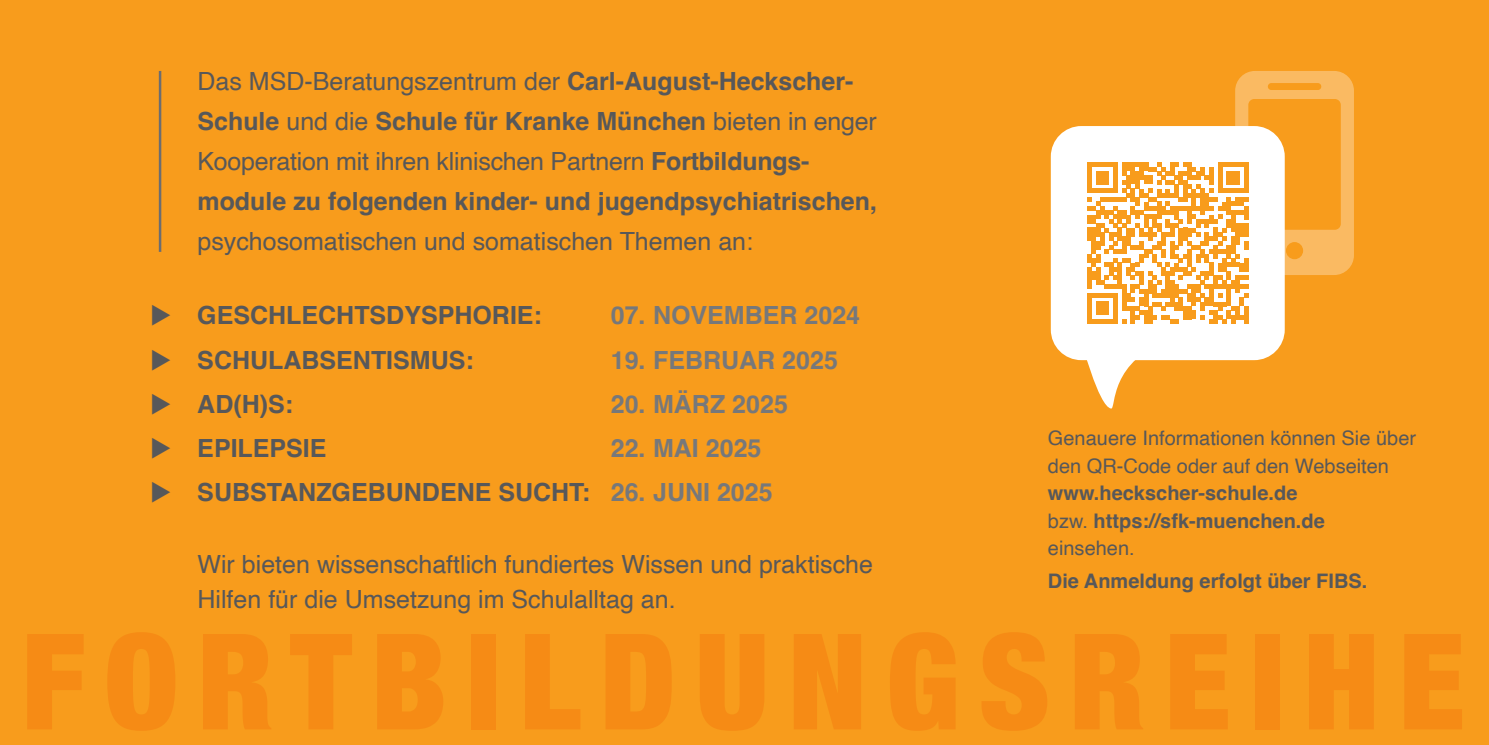
<style>
.page{position:relative;width:1489px;height:745px;background:#fff}
.page>*{position:absolute;margin:0;border:0;box-sizing:border-box;transform-origin:0 0}
.t1{font:700 25px/40px "Helvetica";color:#57585a}
.t2{font:25px/35px "Helvetica";color:#57585a}
.t3{font:700 25px "Helvetica";color:#76787b}
.t4{font:700 20px/27.5px "Helvetica";color:#57585a}
.t5{font:20px/27.5px "Helvetica";color:#57585a}
.s1{font-weight:400}
.s2{color:#76787b}
</style>
<div class="page">
<div style="left:0;top:0;width:1488px;height:744px;background:#f89c1c"></div>
<div style="left:1050px;top:126px;width:234px;height:234px;background:#fff;border-radius:30px"></div>
<svg style="left:1087px;top:71px;width:266px;height:252px"></svg>
<div style="left:1243px;top:306px;width:5px;height:17px;background:#f89c1c"></div>
<svg style="left:1080px;top:360px;width:93px;height:49px"></svg>
<hr style="left:159px;top:71px;width:2px;height:181px;background:#6c6d70">
<p class="t1" style="left:197px;top:64px;width:681px"><span class="s1">Das MSD-Beratungszentrum der</span> Carl-August-Heckscher-Schule <span class="s1">und die</span> Schule für Kranke München <span class="s1">bieten in enger Kooperation mit ihren klinischen Partnern</span> Fortbildungs&shy;module zu folgenden kinder- und jugendpsychiatrischen,</p>
<p class="t2" style="left:197px;top:224px;width:557px">psychosomatischen und somatischen Themen an:</p>
<p class="t1" style="left:150px;top:298px;width:393px">◆ GESCHLECHTSDYSPHORIE:</p>
<p class="t3" style="left:610px;top:300px;width:251px">07. NOVEMBER 2024</p>
<p class="t1" style="left:150px;top:342px;width:325px">◆ SCHULABSENTISMUS:</p>
<p class="t3" style="left:610px;top:344px;width:229px">19. FEBRUAR 2025</p>
<p class="t1" style="left:150px;top:386px;width:144px">◆ AD(H)S:</p>
<p class="t3" style="left:610px;top:388px;width:179px">20. MÄRZ 2025</p>
<p class="t1" style="left:150px;top:431px;width:178px">◆ EPILEPSIE</p>
<p class="t3" style="left:610px;top:432px;width:152px">22. MAI 2025</p>
<p class="t1" style="left:150px;top:475px;width:623px">◆ SUBSTANZGEBUNDENE SUCHT: <span class="s2">26. JUNI 2025</span></p>
<p class="t2" style="left:197px;top:547px;width:677px">Wir bieten wissenschaftlich fundiertes Wissen und praktische<br>Hilfen für die Umsetzung im Schulalltag an.</p>
<p class="t5" style="left:1047px;top:424px;width:369px">Genauere Informationen können Sie über den QR-Code oder auf den Webseiten</p>
<p class="t4" style="left:1047px;top:481px;width:278px">www.heckscher-schule.de <span class="s1">bzw.</span> https://sfk-muenchen.de <span class="s1">einsehen.</span></p>
<p class="t4" style="left:1047px;top:568px;width:321px">Die Anmeldung erfolgt über FIBS.</p>
</div>
